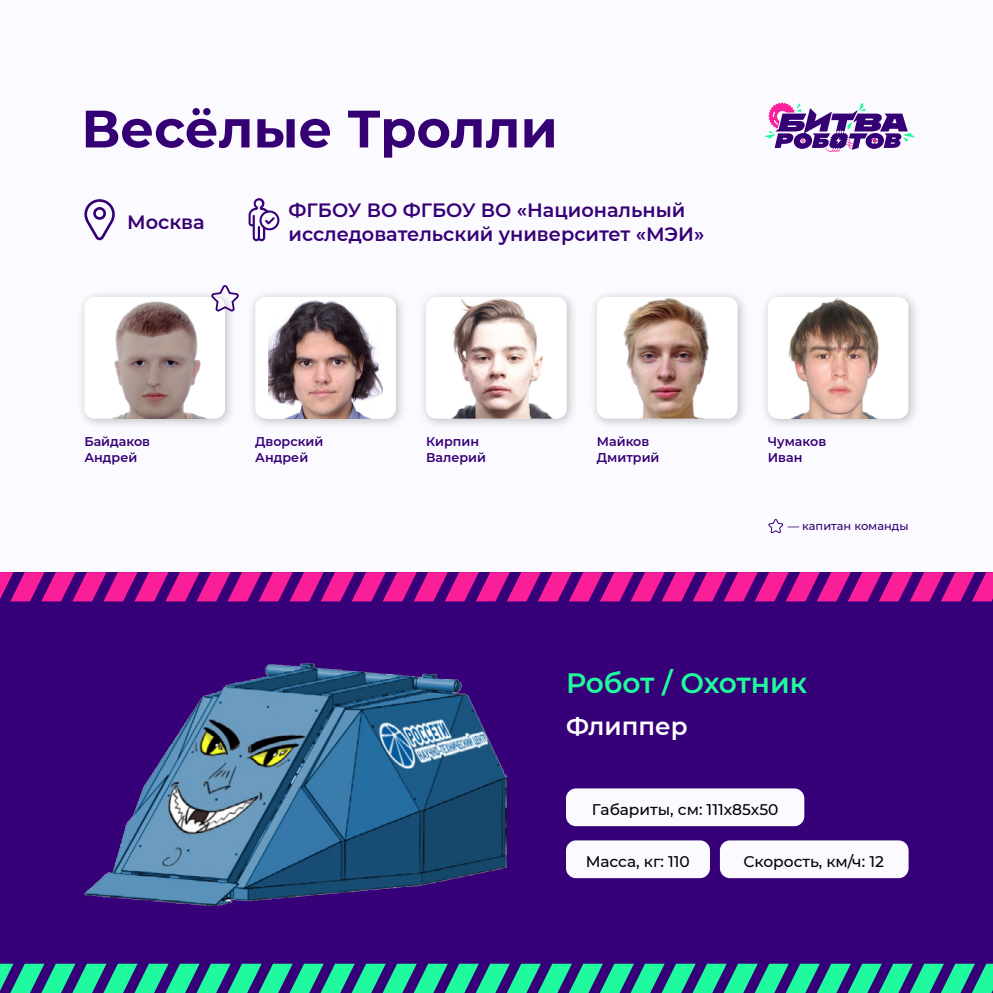
<style>
.page{position:relative;width:993px;height:993px;background:#fff}
.page>*{position:absolute;margin:0;border:0;box-sizing:border-box;transform-origin:0 0}
._01_--_Название_кома{font:700 52.5px "Montserrat";color:#360075}
._03_--_Название_робо{font:600 28px "Montserrat";letter-spacing:-.005em;color:#1ffa9e}
._04_--_Определение_р{font:600 24.5px "Montserrat";color:#fff}
._06_--_Локация{font:600 19.25px/23.1px "Montserrat";color:#360075}
._05_--_Параметры_роб{font:500 15.4px "Montserrat";color:#000}
._02_--_Фамилия_Имя{font:600 12.6px/15.2px "Montserrat";color:#360075}
.t1{font:500 11.38px "Montserrat";color:#360075}
</style>
<div class="page">
<div style="left:0;top:0;width:992px;height:992px;background:#fafaff"></div>
<div style="left:0;top:572px;width:992px;height:420px;background:#360078"></div>
<svg style="left:0;top:572px;width:992px;height:29px"></svg>
<svg style="left:0;top:963px;width:992px;height:29px"></svg>
<svg style="left:764px;top:102px;width:150px;height:50px"></svg>
<svg style="left:768px;top:519px;width:15px;height:15px"></svg>
<svg style="left:84px;top:199px;width:31px;height:42px"></svg>
<svg style="left:248px;top:198px;width:32px;height:43px"></svg>
<div style="left:76px;top:289px;width:161px;height:141px;background:#000;opacity:.25"></div>
<div style="left:84px;top:297px;width:141px;height:121px;background:#fff;border-radius:10px"></div>
<img style="left:113px;top:301px;width:93px;height:117px">
<div style="left:759px;top:289px;width:160px;height:141px;background:#000;opacity:.25"></div>
<div style="left:767px;top:297px;width:141px;height:121px;background:#fff;border-radius:10px"></div>
<img style="left:788px;top:298px;width:91px;height:120px">
<div style="left:247px;top:289px;width:160px;height:141px;background:#000;opacity:.25"></div>
<div style="left:255px;top:297px;width:141px;height:121px;background:#fff;border-radius:10px"></div>
<img style="left:269px;top:300px;width:113px;height:118px">
<div style="left:417px;top:289px;width:161px;height:141px;background:#000;opacity:.25"></div>
<div style="left:426px;top:297px;width:140px;height:121px;background:#fff;border-radius:10px"></div>
<img style="left:452px;top:298px;width:100px;height:120px">
<div style="left:588px;top:289px;width:161px;height:141px;background:#000;opacity:.25"></div>
<div style="left:596px;top:297px;width:141px;height:121px;background:#fff;border-radius:10px"></div>
<img style="left:603px;top:297px;width:106px;height:121px">
<img style="left:84px;top:663px;width:422px;height:241px">
<div style="left:566px;top:788px;width:238px;height:37px;background:#fafaff;border-radius:10px"></div>
<div style="left:566px;top:840px;width:143px;height:37px;background:#fafaff;border-radius:10px"></div>
<div style="left:719px;top:840px;width:189px;height:37px;background:#fafaff;border-radius:10px"></div>
<svg style="left:209px;top:285px;width:30px;height:28px"></svg>
<p class="_01_--_Название_кома" style="left:81px;top:91px;width:478px">Весёлые Тролли</p>
<p class="_06_--_Локация" style="left:127px;top:210px;width:79px">Москва</p>
<p class="_06_--_Локация" style="left:288px;top:198px;width:417px">ФГБОУ ВО ФГБОУ ВО «Национальный исследовательский университет «МЭИ»</p>
<p class="_02_--_Фамилия_Имя" style="left:84px;top:433px;width:67px">Байдаков<br>Андрей</p>
<p class="_02_--_Фамилия_Имя" style="left:255px;top:433px;width:70px">Дворский<br>Андрей</p>
<p class="_02_--_Фамилия_Имя" style="left:426px;top:433px;width:61px">Кирпин<br>Валерий</p>
<p class="_02_--_Фамилия_Имя" style="left:767px;top:433px;width:60px">Чумаков<br>Иван</p>
<p class="_02_--_Фамилия_Имя" style="left:596px;top:433px;width:64px">Майков<br>Дмитрий</p>
<p class="t1" style="left:787px;top:518px;width:122px">— капитан команды</p>
<p class="_03_--_Название_робо" style="left:566px;top:663px;width:242px">Робот / Охотник</p>
<p class="_04_--_Определение_р" style="left:566px;top:708px;width:123px">Флиппер</p>
<p class="_05_--_Параметры_роб" style="left:591px;top:798px;width:188px">Габариты, см: 111x85x50</p>
<p class="_05_--_Параметры_роб" style="left:585px;top:850px;width:106px">Масса, кг: 110</p>
<p class="_05_--_Параметры_роб" style="left:743px;top:850px;width:142px">Скорость, км/ч: 12</p>
</div>
